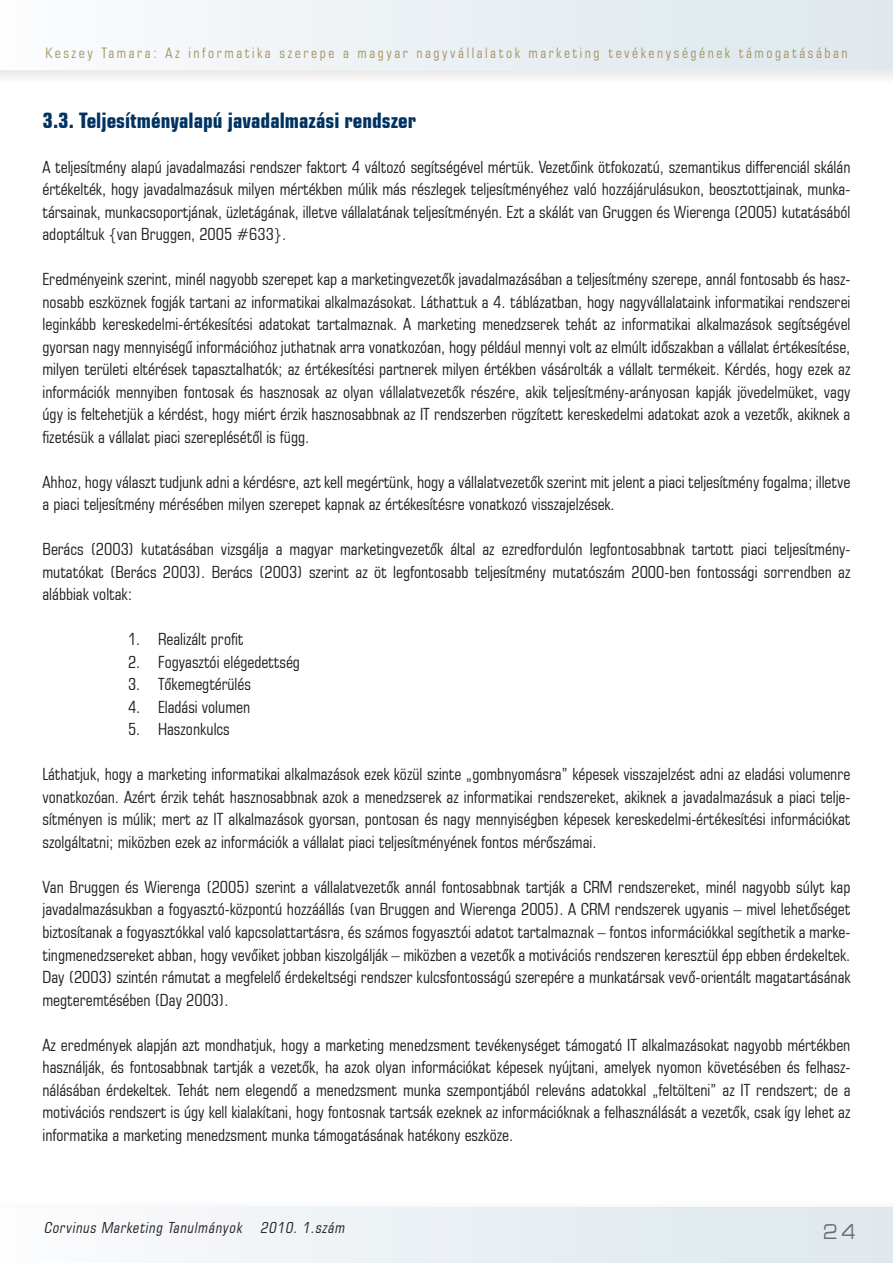
<style>
.page{position:relative;width:893px;height:1263px;background:#fff}
.page>*{position:absolute;margin:0;border:0;box-sizing:border-box;transform-origin:0 0}
.t1{font:22.2px "Eurostile Xtd PFL Normal";color:#747578;scale:.75 1}
.t2{font:21px "Square 721 Cn PFL Bold";color:#003362}
.t3{font:16.5px/22.5px "Square 721 Cn PFL Normal";color:#231f20;text-align:justify}
.t4{font:italic 15px "Square 721 Cn PFL Normal";color:#231f20}
.t5{font:14.25px "Square 721 Cn PFL Normal";letter-spacing:.18em;color:#a59560}
</style>
<div class="page">
<div style="left:0;top:70px;width:893px;height:7px;background:#f0eff0"></div>
<div style="left:0;top:0;width:893px;height:70px;background:linear-gradient(to right,#fbfbfd,#dde7ec)"></div>
<div style="left:0;top:1207px;width:893px;height:56px;background:linear-gradient(to right,#fbfbfd,#dde7ec)"></div>
<p class="t5" style="left:45px;top:44px;width:804px">Keszey Tamara: Az informatika szerepe a magyar nagyvállalatok marketing tevékenységének támogatásában</p>
<p class="t2" style="left:43px;top:108px;width:375px">3.3. Teljesítményalapú javadalmazási rendszer</p>
<p class="t3" style="left:43px;top:156px;width:809px">A teljesítmény alapú javadalmazási rendszer faktort 4 változó segítségével mértük. Vezetőink ötfokozatú, szemantikus differenciál skálán értékelték, hogy javadalmazásuk milyen mértékben múlik más részlegek teljesítményéhez való hozzájárulásukon, beosztottjainak, munka&shy;társainak, munkacsoportjának, üzletágának, illetve vállalatának teljesítményén. Ezt a skálát van Gruggen és Wierenga (2005) kutatásából adoptáltuk {van Bruggen, 2005 #633}.</p>
<p class="t3" style="left:43px;top:268px;width:809px">Eredményeink szerint, minél nagyobb szerepet kap a marketingvezetők javadalmazásában a teljesítmény szerepe, annál fontosabb és hasz&shy;nosabb eszköznek fogják tartani az informatikai alkalmazásokat. Láthattuk a 4. táblázatban, hogy nagyvállalataink informatikai rendszerei leginkább kereskedelmi-értékesítési adatokat tartalmaznak. A marketing menedzserek tehát az informatikai alkalmazások segítségével gyorsan nagy mennyiségű információhoz juthatnak arra vonatkozóan, hogy például mennyi volt az elmúlt időszakban a vállalat értékesítése, milyen területi eltérések tapasztalhatók; az értékesítési partnerek milyen értékben vásárolták a vállalt termékeit. Kérdés, hogy ezek az információk mennyiben fontosak és hasznosak az olyan vállalatvezetők részére, akik teljesítmény-arányosan kapják jövedelmüket, vagy úgy is feltehetjük a kérdést, hogy miért érzik hasznosabbnak az IT rendszerben rögzített kereskedelmi adatokat azok a vezetők, akiknek a fizetésük a vállalat piaci szereplésétől is függ.</p>
<p class="t3" style="left:43px;top:471px;width:809px">Ahhoz, hogy választ tudjunk adni a kérdésre, azt kell megértünk, hogy a vállalatvezetők szerint mit jelent a piaci teljesítmény fogalma; illetve a piaci teljesítmény mérésében milyen szerepet kapnak az értékesítésre vonatkozó visszajelzések.</p>
<p class="t3" style="left:43px;top:538px;width:809px">Berács (2003) kutatásában vizsgálja a magyar marketingvezetők által az ezredfordulón legfontosabbnak tartott piaci teljesítmény&shy;mutatókat (Berács 2003). Berács (2003) szerint az öt legfontosabb teljesítmény mutatószám 2000-ben fontossági sorrendben az alábbiak voltak:</p>
<p class="t3" style="left:128px;top:628px;width:117px">1. Realizált profit</p>
<p class="t3" style="left:128px;top:651px;width:173px">2. Fogyasztói elégedettség</p>
<p class="t3" style="left:128px;top:673px;width:124px">3. Tőkemegtérülés</p>
<p class="t3" style="left:128px;top:696px;width:124px">4. Eladási volumen</p>
<p class="t3" style="left:128px;top:718px;width:103px">5. Haszonkulcs</p>
<p class="t3" style="left:43px;top:763px;width:809px">Láthatjuk, hogy a marketing informatikai alkalmazások ezek közül szinte „gombnyomásra” képesek visszajelzést adni az eladási volumenre vonatkozóan. Azért érzik tehát hasznosabbnak azok a menedzserek az informatikai rendszereket, akiknek a javadalmazásuk a piaci telje&shy;sítményen is múlik; mert az IT alkalmazások gyorsan, pontosan és nagy mennyiségben képesek kereskedelmi-értékesítési információkat szolgáltatni; miközben ezek az információk a vállalat piaci teljesítményének fontos mérőszámai.</p>
<p class="t3" style="left:43px;top:876px;width:809px">Van Bruggen és Wierenga (2005) szerint a vállalatvezetők annál fontosabbnak tartják a CRM rendszereket, minél nagyobb súlyt kap javadalmazásukban a fogyasztó-központú hozzáállás (van Bruggen and Wierenga 2005). A CRM rendszerek ugyanis – mivel lehetőséget biztosítanak a fogyasztókkal való kapcsolattartásra, és számos fogyasztói adatot tartalmaznak – fontos információkkal segíthetik a marke&shy;tingmenedzsereket abban, hogy vevőiket jobban kiszolgálják – miközben a vezetők a motivációs rendszeren keresztül épp ebben érdekeltek.<br>Day (2003) szintén rámutat a megfelelő érdekeltségi rendszer kulcsfontosságú szerepére a munkatársak vevő-orientált magatartásának megteremtésében (Day 2003).</p>
<p class="t3" style="left:43px;top:1033px;width:809px">Az eredmények alapján azt mondhatjuk, hogy a marketing menedzsment tevékenységet támogató IT alkalmazásokat nagyobb mértékben használják, és fontosabbnak tartják a vezetők, ha azok olyan információkat képesek nyújtani, amelyek nyomon követésében és felhasz&shy;nálásában érdekeltek. Tehát nem elegendő a menedzsment munka szempontjából releváns adatokkal „feltölteni” az IT rendszert; de a motivációs rendszert is úgy kell kialakítani, hogy fontosnak tartsák ezeknek az információknak a felhasználását a vezetők, csak így lehet az informatika a marketing menedzsment munka támogatásának hatékony eszköze.</p>
<p class="t4" style="left:44px;top:1218px;width:305px">Corvinus Marketing Tanulmányok 2010. 1.szám</p>
<h1 class="t1" style="left:823px;top:1220px;width:44px">2 4</h1>
</div>
